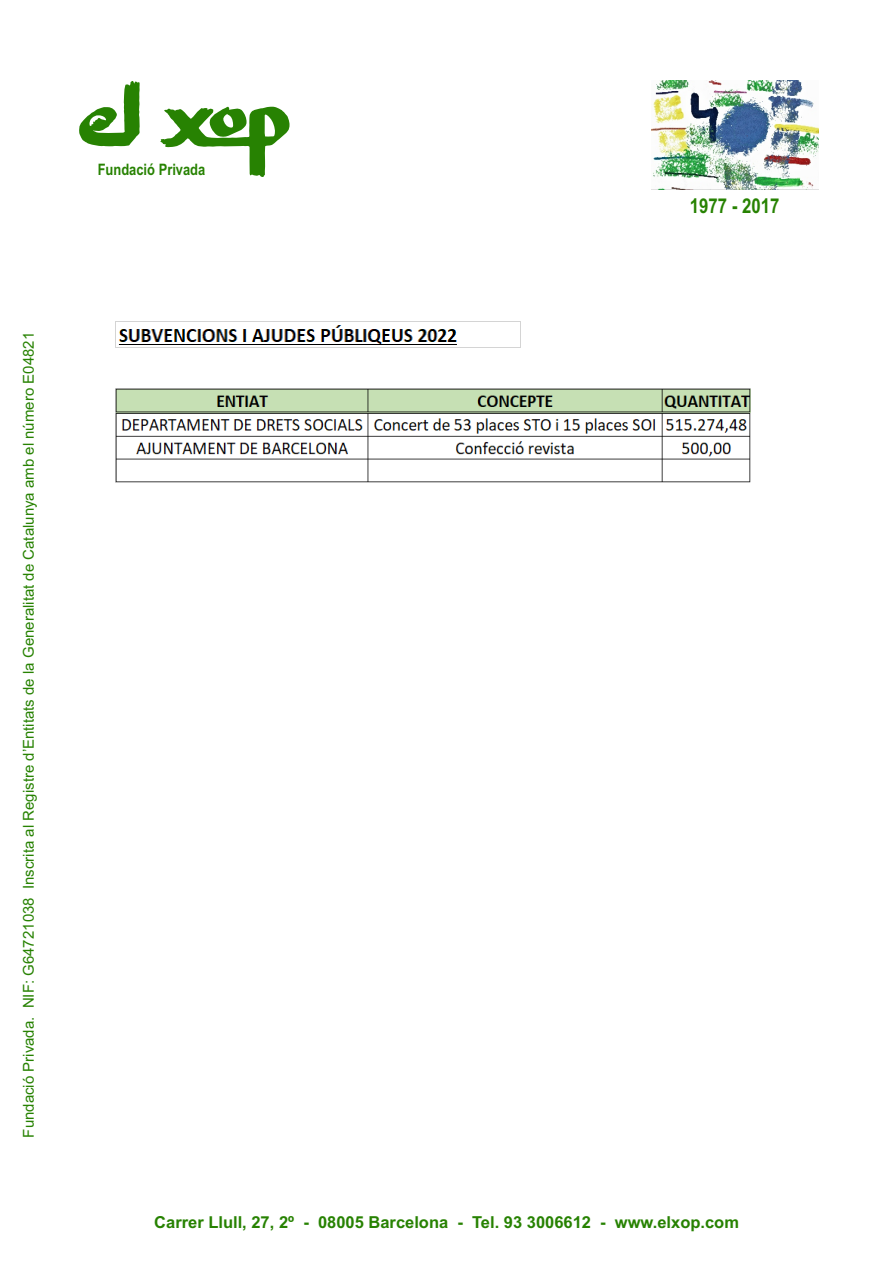
<style>
.page{position:relative;width:893px;height:1263px;background:#fff}
.page>*{position:absolute;margin:0;border:0;box-sizing:border-box;transform-origin:0 0}
.t1{font:700 20.4px "Arial";color:#278202;scale:.82 1}
.t2{font:700 16.5px "Arial";color:#278202}
.t3{font:700 15.75px "Arial";color:#278202;scale:.82 1}
.t4{font:15px "Arial";color:#278202}
</style>
<div class="page">
<img style="left:651px;top:80px;width:167px;height:109px">
<svg style="left:79px;top:81px;width:61px;height:65px"></svg>
<svg style="left:160px;top:107px;width:130px;height:70px"></svg>
<img style="left:115px;top:388px;width:635px;height:95px">
<img style="left:116px;top:321px;width:404px;height:27px">
<p class="t4" style="left:23px;top:1137px;width:807px;rotate:-90deg">Fundació Privada. NIF: G64721038 Inscrita al Registre d’Entitats de la Generalitat de Catalunya amb el número E04821</p>
<p class="t3" style="left:98px;top:163px;width:133px">Fundació Privada</p>
<h1 class="t1" style="left:690px;top:198px;width:111px">1977 - 2017</h1>
<p class="t2" style="left:154px;top:1216px;width:586px">Carrer Llull, 27, 2º - 08005 Barcelona - Tel. 93 3006612 - www.elxop.com</p>
</div>
